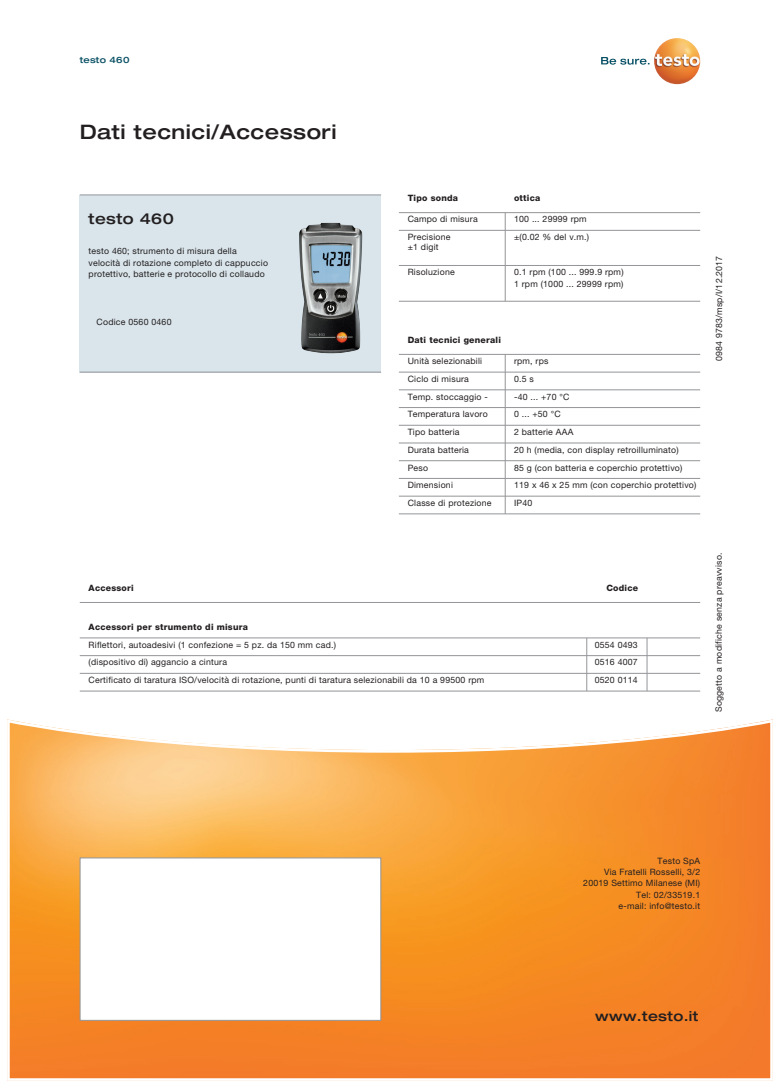
<style>
.page{position:relative;width:780px;height:1088px;background:#fff}
.page>*{position:absolute;margin:0;border:0;box-sizing:border-box;transform-origin:0 0}
.t1{font:500 expanded 20px "Helvetica Neue LTW1 G";letter-spacing:.025em;color:#231f20}
.t2{font:500 expanded 15px "Helvetica Neue LTW1 G";letter-spacing:.025em;color:#231f20}
.t3{font:500 expanded 13.75px "Helvetica Neue LTW1 G";letter-spacing:.025em;color:#231f20}
.t4{font:8.75px/11.2px "Helvetica Neue LTW1 G";letter-spacing:.025em;color:#231f20}
.t5{font:800 8.75px "Helvetica Neue LTW1 G";letter-spacing:.025em;color:#231f20}
.t6{font:500 expanded 8.75px "Helvetica Neue LTW1 G";letter-spacing:.025em;color:#074f64}
</style>
<div class="page">
<svg style="left:7px;top:719px;width:766px;height:362px"></svg>
<div style="left:80px;top:195px;width:301px;height:177px;background:#d9e5eb"></div>
<hr style="left:80px;top:195px;width:301px;height:1px;background:#939598">
<hr style="left:80px;top:372px;width:301px;height:1px;background:#939598">
<img style="left:299px;top:223px;width:63px;height:130px">
<svg style="left:601px;top:57px;width:48px;height:8px"></svg>
<img style="left:654px;top:38px;width:46px;height:46px;border-radius:23px">
<div style="left:80px;top:857px;width:301px;height:163px;background:#fff;border:1px solid #939598"></div>
<hr style="left:399px;top:354px;width:301px;height:1px;background:#939598">
<hr style="left:399px;top:407px;width:301px;height:1px;background:#939598">
<hr style="left:399px;top:425px;width:301px;height:1px;background:#939598">
<hr style="left:399px;top:443px;width:301px;height:1px;background:#939598">
<hr style="left:399px;top:460px;width:301px;height:1px;background:#939598">
<hr style="left:399px;top:478px;width:301px;height:1px;background:#939598">
<hr style="left:399px;top:496px;width:301px;height:1px;background:#939598">
<hr style="left:399px;top:513px;width:301px;height:1px;background:#939598">
<hr style="left:399px;top:372px;width:301px;height:1px;background:#939598">
<hr style="left:399px;top:389px;width:301px;height:1px;background:#939598">
<hr style="left:505px;top:354px;width:1px;height:160px;background:#939598">
<hr style="left:399px;top:212px;width:301px;height:1px;background:#939598">
<hr style="left:505px;top:213px;width:1px;height:88px;background:#939598">
<hr style="left:399px;top:230px;width:301px;height:1px;background:#939598">
<hr style="left:399px;top:265px;width:301px;height:1px;background:#939598">
<hr style="left:399px;top:301px;width:301px;height:1px;background:#939598">
<hr style="left:80px;top:602px;width:620px;height:1px;background:#939598">
<hr style="left:80px;top:637px;width:620px;height:1px;background:#939598">
<hr style="left:80px;top:655px;width:620px;height:1px;background:#939598">
<hr style="left:80px;top:691px;width:620px;height:1px;background:#939598">
<hr style="left:80px;top:673px;width:620px;height:1px;background:#939598">
<svg style="left:586px;top:638px;width:1px;height:53px"></svg>
<svg style="left:646px;top:638px;width:1px;height:53px"></svg>
<p class="t6" style="left:80px;top:55px;width:51px">testo 460</p>
<h1 class="t1" style="left:80px;top:119px;width:258px">Dati tecnici/Accessori</h1>
<h2 class="t2" style="left:89px;top:209px;width:87px">testo 460</h2>
<p class="t4" style="left:89px;top:245px;width:181px">testo 460; strumento di misura della velocità di rotazione completo di cappuccio protettivo, batterie e protocollo di collaudo</p>
<p class="t4" style="left:97px;top:316px;width:76px">Codice 0560 0460</p>
<p class="t5" style="left:407px;top:193px;width:52px">Tipo sonda</p>
<p class="t5" style="left:514px;top:193px;width:28px">ottica</p>
<p class="t4" style="left:407px;top:210px;width:72px;line-height:17.8px">Campo di misura<br>Precisione</p>
<p class="t4" style="left:407px;top:241px;width:32px">±1 digit</p>
<p class="t4" style="left:407px;top:266px;width:49px">Risoluzione</p>
<p class="t4" style="left:514px;top:210px;width:77px;line-height:17.8px">100 ... 29999 rpm ±(0.02 % del v.m.)</p>
<p class="t4" style="left:514px;top:266px;width:111px">0.1 rpm (100 ... 999.9 rpm)<br>1 rpm (1000 ... 29999 rpm)</p>
<p class="t5" style="left:407px;top:335px;width:95px">Dati tecnici generali</p>
<p class="t4" style="left:407px;top:355px;width:76px">Unità selezionabili</p>
<p class="t4" style="left:514px;top:355px;width:36px">rpm, rps</p>
<p class="t4" style="left:407px;top:373px;width:63px">Ciclo di misura</p>
<p class="t4" style="left:514px;top:373px;width:21px">0.5 s</p>
<p class="t4" style="left:407px;top:391px;width:82px">Temp. stoccaggio -</p>
<p class="t4" style="left:514px;top:391px;width:57px">-40 ... +70 °C</p>
<p class="t4" style="left:407px;top:408px;width:82px">Temperatura lavoro</p>
<p class="t4" style="left:514px;top:408px;width:48px">0 ... +50 °C</p>
<p class="t4" style="left:407px;top:426px;width:53px">Tipo batteria</p>
<p class="t4" style="left:514px;top:426px;width:61px">2 batterie AAA</p>
<p class="t4" style="left:407px;top:444px;width:63px">Durata batteria</p>
<p class="t4" style="left:514px;top:444px;width:166px">20 h (media, con display retroilluminato)</p>
<p class="t4" style="left:407px;top:462px;width:22px">Peso</p>
<p class="t4" style="left:514px;top:462px;width:170px">85 g (con batteria e coperchio protettivo)</p>
<p class="t4" style="left:407px;top:479px;width:47px">Dimensioni</p>
<p class="t4" style="left:514px;top:479px;width:184px">119 x 46 x 25 mm (con coperchio protettivo)</p>
<p class="t4" style="left:407px;top:497px;width:85px">Classe di protezione</p>
<p class="t4" style="left:514px;top:497px;width:20px">IP40</p>
<p class="t5" style="left:89px;top:583px;width:47px">Accessori</p>
<p class="t5" style="left:606px;top:583px;width:33px">Codice</p>
<p class="t5" style="left:89px;top:622px;width:161px">Accessori per strumento di misura</p>
<p class="t4" style="left:594px;top:636px;width:45px;line-height:17.8px">0554 0493<br>0516 4007</p>
<p class="t4" style="left:89px;top:636px;width:397px;line-height:17.8px">Riflettori, autoadesivi (1 confezione = 5 pz. da 150 mm cad.)<br>(dispositivo di) aggancio a cintura<br>Certificato di taratura ISO/velocità di rotazione, punti di taratura selezionabili da 10 a 99500 rpm</p>
<p class="t4" style="left:594px;top:674px;width:45px">0520 0114</p>
<p class="t4" style="left:713px;top:361px;width:107px;rotate:-90deg">0984 9783/msp/I/12.2017</p>
<p class="t4" style="left:713px;top:712px;width:161px;rotate:-90deg">Soggetto a modifiche senza preavviso.</p>
<p class="t4" style="left:583px;top:855px;width:118px;text-align:right">Testo SpA<br>Via Fratelli Rosselli, 3/2<br>20019 Settimo Milanese (MI)<br>Tel: 02/33519.1<br>e-mail: info@testo.it</p>
<h3 class="t3" style="left:595px;top:1007px;width:105px">www.testo.it</h3>
</div>
